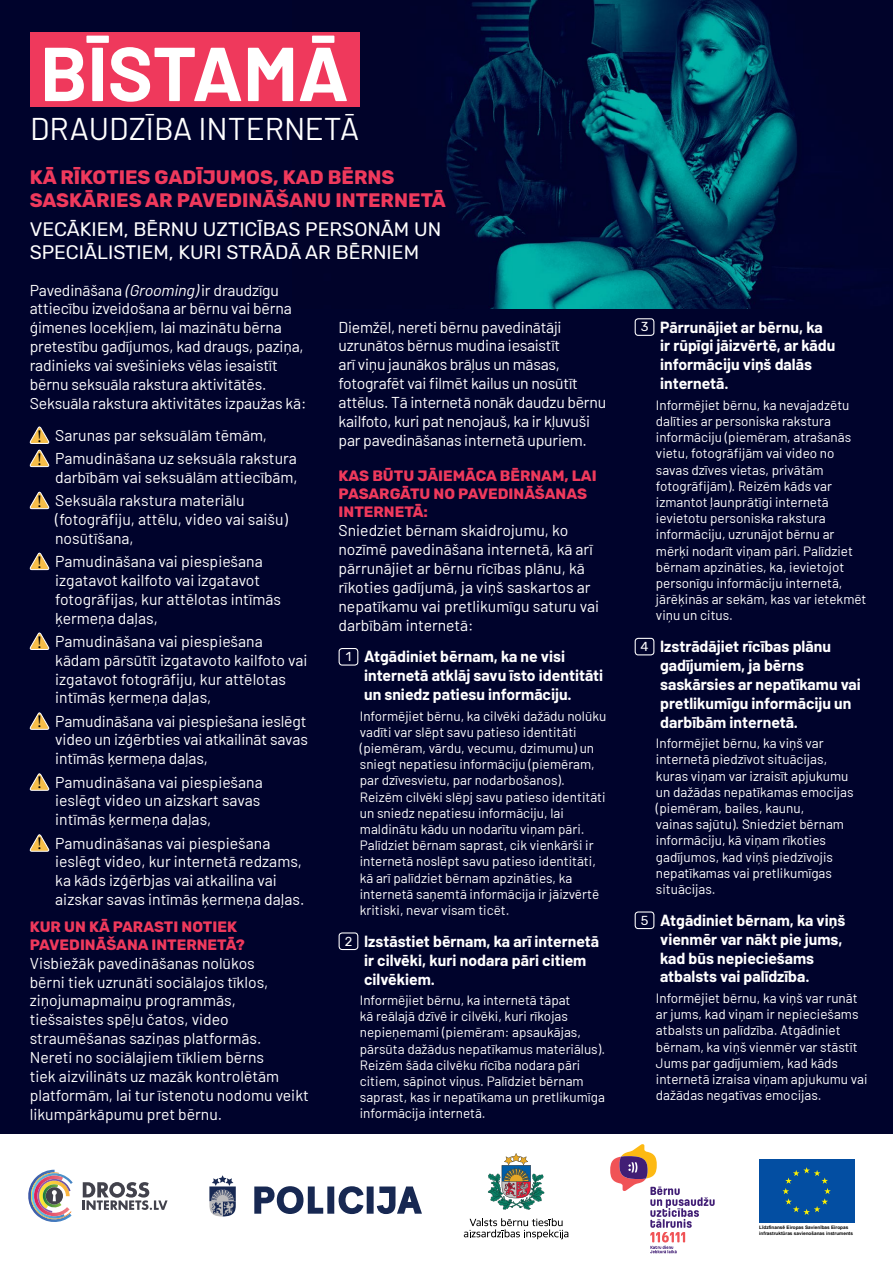
<style>
.page{position:relative;width:893px;height:1263px;background:#00032c}
.page>*{position:absolute;margin:0;border:0;box-sizing:border-box;transform-origin:0 0}
.t1{font:700 76.2px "Barlow";color:#fff}
.t2{font:31.5px "Barlow";color:#fff}
.t3{font:19.5px/23.4px "Rubik";color:#fff}
.t4{font:700 19.5px/23.4px "Rubik";color:#ef395c}
.t5{font:15.75px/18.9px "Barlow";color:#fff}
.t6{font:700 15.75px/18.9px "Barlow";color:#fff}
.t7{font:700 15px/18px "Rubik";color:#ef395c}
.t8{font:13.5px/16.2px "Barlow";color:#fff}
.t9{font:700 4.65px/5.6px "Arial";color:#000}
.s1{font-style:italic}
.s2{font-family:"Minion Pro";font-size:17.55px;color:#000}
.s3{font-family:"Rubik";font-weight:400;font-size:12.9px}
</style>
<div class="page">
<img style="left:359px;top:0;width:451px;height:308px">
<div style="left:30px;top:32px;width:329px;height:75px;background:#ef395c"></div>
<svg style="left:29px;top:426px;width:21px;height:42px"></svg>
<svg style="left:29px;top:491px;width:21px;height:19px"></svg>
<svg style="left:29px;top:552px;width:21px;height:19px"></svg>
<svg style="left:29px;top:632px;width:21px;height:18px"></svg>
<svg style="left:29px;top:712px;width:21px;height:18px"></svg>
<svg style="left:29px;top:773px;width:21px;height:18px"></svg>
<svg style="left:29px;top:834px;width:21px;height:18px"></svg>
<div style="left:339px;top:648px;width:19px;height:18px;border:1px solid #fff;border-radius:3px"></div>
<div style="left:339px;top:932px;width:19px;height:18px;border:1px solid #fff;border-radius:3px"></div>
<div style="left:635px;top:318px;width:19px;height:18px;border:1px solid #fff;border-radius:3px"></div>
<div style="left:635px;top:638px;width:19px;height:17px;border:1px solid #fff;border-radius:3px"></div>
<div style="left:635px;top:911px;width:19px;height:18px;border:1px solid #fff;border-radius:3px"></div>
<div style="left:0;top:1134px;width:893px;height:129px;background:#fff"></div>
<svg style="left:610px;top:1144px;width:105px;height:109px"></svg>
<svg style="left:488px;top:1153px;width:56px;height:57px"></svg>
<svg style="left:464px;top:1218px;width:104px;height:21px"></svg>
<div style="left:759px;top:1159px;width:95px;height:64px;background:#034ea2"></div>
<svg style="left:782px;top:1167px;width:49px;height:48px"></svg>
<svg style="left:254px;top:1186px;width:69px;height:28px"></svg>
<div style="left:327px;top:1186px;width:7px;height:28px;background:#172852"></div>
<svg style="left:339px;top:1186px;width:25px;height:28px"></svg>
<div style="left:367px;top:1186px;width:7px;height:28px;background:#172852"></div>
<svg style="left:377px;top:1186px;width:45px;height:28px"></svg>
<svg style="left:209px;top:1175px;width:27px;height:41px"></svg>
<svg style="left:83px;top:1182px;width:85px;height:28px"></svg>
<img style="left:28px;top:1170px;width:45px;height:52px">
<h1 class="t1" style="left:40px;top:17px;width:310px">BĪSTAMĀ</h1>
<h2 class="t2" style="left:30px;top:106px;width:331px">DRAUDZĪBA INTERNETĀ</h2>
<p class="t4" style="left:30px;top:166px;width:417px">KĀ RĪKOTIES GADĪJUMOS, KAD BĒRNS<br>SASKĀRIES AR PAVEDINĀŠANU INTERNETĀ</p>
<p class="t3" style="left:30px;top:218px;width:413px">VECĀKIEM, BĒRNU UZTICĪBAS PERSONĀM UN<br>SPECIĀLISTIEM, KURI STRĀDĀ AR BĒRNIEM</p>
<p class="t5" style="left:30px;top:279px;width:278px">Pavedināšana <span class="s1">(Grooming)</span>ir draudzīgu attiecību izveidošana ar bērnu vai bērna ģimenes locekļiem, lai mazinātu bērna pretestību gadījumos, kad draugs, paziņa, radinieks vai svešinieks vēlas iesaistīt bērnu seksuāla rakstura aktivitātēs.<br>Seksuāla rakstura aktivitātes izpaužas kā:</p>
<p class="t5" style="left:37px;top:422px;width:261px;line-height:23.1px"><span class="s2">!</span> Sarunas par seksuālām tēmām,<br><span class="s2">!</span> Pamudināšana uz seksuāla rakstura</p>
<p class="t5" style="left:37px;top:464px;width:262px;line-height:23.1px;text-indent:18px">darbībām vai seksuālām attiecībām, <span class="s2">!</span> Seksuāla rakstura materiālu</p>
<p class="t5" style="left:55px;top:508px;width:234px">(fotogrāfiju, attēlu, video vai saišu) nosūtīšana,</p>
<p class="t5" style="left:55px;top:550px;width:227px;text-indent:-18px"><span class="s2">!</span> Pamudināšana vai piespiešana izgatavot kailfoto vai izgatavot fotogrāfijas, kur attēlotas intīmās ķermeņa daļas,</p>
<p class="t5" style="left:55px;top:630px;width:254px;text-indent:-18px"><span class="s2">!</span> Pamudināšana vai piespiešana kādam pārsūtīt izgatavoto kailfoto vai izgatavot fotogrāfiju, kur attēlotas intīmās ķermeņa daļas,</p>
<p class="t5" style="left:55px;top:710px;width:254px;text-align:justify;text-indent:-18px"><span class="s2">!</span> Pamudināšana vai piespiešana ieslēgt video un izģērbties vai atkailināt savas intīmās ķermeņa daļas,</p>
<p class="t5" style="left:55px;top:771px;width:209px;text-indent:-18px"><span class="s2">!</span> Pamudināšana vai piespiešana ieslēgt video un aizskart savas intīmās ķermeņa daļas,</p>
<p class="t5" style="left:55px;top:832px;width:251px;text-indent:-18px"><span class="s2">!</span> Pamudināšanas vai piespiešana ieslēgt video, kur internetā redzams, ka kāds izģērbjas vai atkailina vai aizskar savas intīmās ķermeņa daļas.</p>
<p class="t7" style="left:30px;top:918px;width:217px">KUR UN KĀ PARASTI NOTIEK<br>PAVEDINĀŠANA INTERNETĀ?</p>
<p class="t5" style="left:30px;top:952px;width:281px">Visbiežāk pavedināšanas nolūkos<br>bērni tiek uzrunāti sociālajos tīklos, ziņojumapmaiņu programmās, tiešsaistes spēļu čatos, video straumēšanas saziņas platformās.<br>Nereti no sociālajiem tīkliem bērns<br>tiek aizvilināts uz mazāk kontrolētām platformām, lai tur īstenotu nodomu veikt likumpārkāpumu pret bērnu.</p>
<p class="t5" style="left:339px;top:316px;width:269px">Diemžēl, nereti bērnu pavedinātāji uzrunātos bērnus mudina iesaistīt<br>arī viņu jaunākos brāļus un māsas, fotografēt vai filmēt kailus un nosūtīt attēlus. Tā internetā nonāk daudzu bērnu kailfoto, kuri pat nenojauš, ka ir kļuvuši par pavedināšanas internetā upuriem.</p>
<p class="t7" style="left:339px;top:467px;width:259px">KAS BŪTU JĀIEMĀCA BĒRNAM, LAI<br>PASARGĀTU NO PAVEDINĀŠANAS<br>INTERNETĀ:</p>
<p class="t5" style="left:339px;top:520px;width:262px">Sniedziet bērnam skaidrojumu, ko nozīmē pavedināšana internetā, kā arī pārrunājiet ar bērnu rīcības plānu, kā rīkoties gadījumā, ja viņš saskartos ar nepatīkamu vai pretlikumīgu saturu vai darbībām internetā:</p>
<p class="t6" style="left:364px;top:646px;width:241px;text-indent:-18px"><span class="s3">1</span> Atgādiniet bērnam, ka ne visi internetā atklāj savu īsto identitāti un sniedz patiesu informāciju.</p>
<p class="t8" style="left:360px;top:706px;width:248px">Informējiet bērnu, ka cilvēki dažādu nolūku vadīti var slēpt savu patieso identitāti (piemēram, vārdu, vecumu, dzimumu) un sniegt nepatiesu informāciju (piemēram, par dzīvesvietu, par nodarbošanos).<br>Reizēm cilvēki slēpj savu patieso identitāti un sniedz nepatiesu informāciju, lai maldinātu kādu un nodarītu viņam pāri.<br>Palīdziet bērnam saprast, cik vienkārši ir internetā noslēpt savu patieso identitāti, kā arī palīdziet bērnam apzināties, ka internetā saņemtā informācija ir jāizvērtē kritiski, nevar visam ticēt.</p>
<p class="t6" style="left:364px;top:930px;width:236px;text-indent:-19px"><span class="s3">2</span> Izstāstiet bērnam, ka arī internetā ir cilvēki, kuri nodara pāri citiem cilvēkiem.</p>
<p class="t8" style="left:360px;top:991px;width:247px">Informējiet bērnu, ka internetā tāpat<br>kā reālajā dzīvē ir cilvēki, kuri rīkojas nepieņemami (piemēram: apsaukājas, pārsūta dažādus nepatīkamus materiālus).<br>Reizēm šāda cilvēku rīcība nodara pāri citiem, sāpinot viņus. Palīdziet bērnam saprast, kas ir nepatīkama un pretlikumīga informācija internetā.</p>
<p class="t6" style="left:660px;top:316px;width:177px;text-indent:-20px"><span class="s3">3</span> Pārrunājiet ar bērnu, ka ir rūpīgi jāizvērtē, ar kādu informāciju viņš dalās internetā.</p>
<p class="t8" style="left:656px;top:396px;width:212px">Informējiet bērnu, ka nevajadzētu dalīties ar personiska rakstura informāciju (piemēram, atrašanās vietu, fotogrāfijām vai video no savas dzīves vietas, privātām fotogrāfijām). Reizēm kāds var izmantot ļaunprātīgi internetā ievietotu personiska rakstura informāciju, uzrunājot bērnu ar mērķi nodarīt viņam pāri. Palīdziet bērnam apzināties, ka, ievietojot personīgu informāciju internetā, jārēķinās ar sekām, kas var ietekmēt viņu un citus.</p>
<p class="t6" style="left:660px;top:636px;width:202px;text-indent:-20px"><span class="s3">4</span> Izstrādājiet rīcības plānu gadījumiem, ja bērns saskārsies ar nepatīkamu vai pretlikumīgu informāciju un darbībām internetā.</p>
<p class="t8" style="left:656px;top:734px;width:199px">Informējiet bērnu, ka viņš var internetā piedzīvot situācijas, kuras viņam var izraisīt apjukumu un dažādas nepatīkamas emocijas (piemēram, bailes, kaunu,<br>vainas sajūtu). Sniedziet bērnam informāciju, kā viņam rīkoties gadījumos, kad viņš piedzīvojis nepatīkamas vai pretlikumīgas situācijas.</p>
<p class="t6" style="left:660px;top:909px;width:187px;text-indent:-19px"><span class="s3">5</span> Atgādiniet bērnam, ka viņš vienmēr var nākt pie jums, kad būs nepieciešams atbalsts vai palīdzība.</p>
<p class="t8" style="left:656px;top:989px;width:213px">Informējiet bērnu, ka viņš var runāt ar jums, kad viņam ir nepieciešams atbalsts un palīdzība. Atgādiniet bērnam, ka viņš vienmēr var stāstīt Jums par gadījumiem, kad kāds internetā izraisa viņam apjukumu vai dažādas negatīvas emocijas.</p>
<p class="t9" style="left:759px;top:1225px;width:95px">Līdzfinansē Eiropas Savienības Eiropas infrastruktūras savienošanas instruments</p>
</div>
